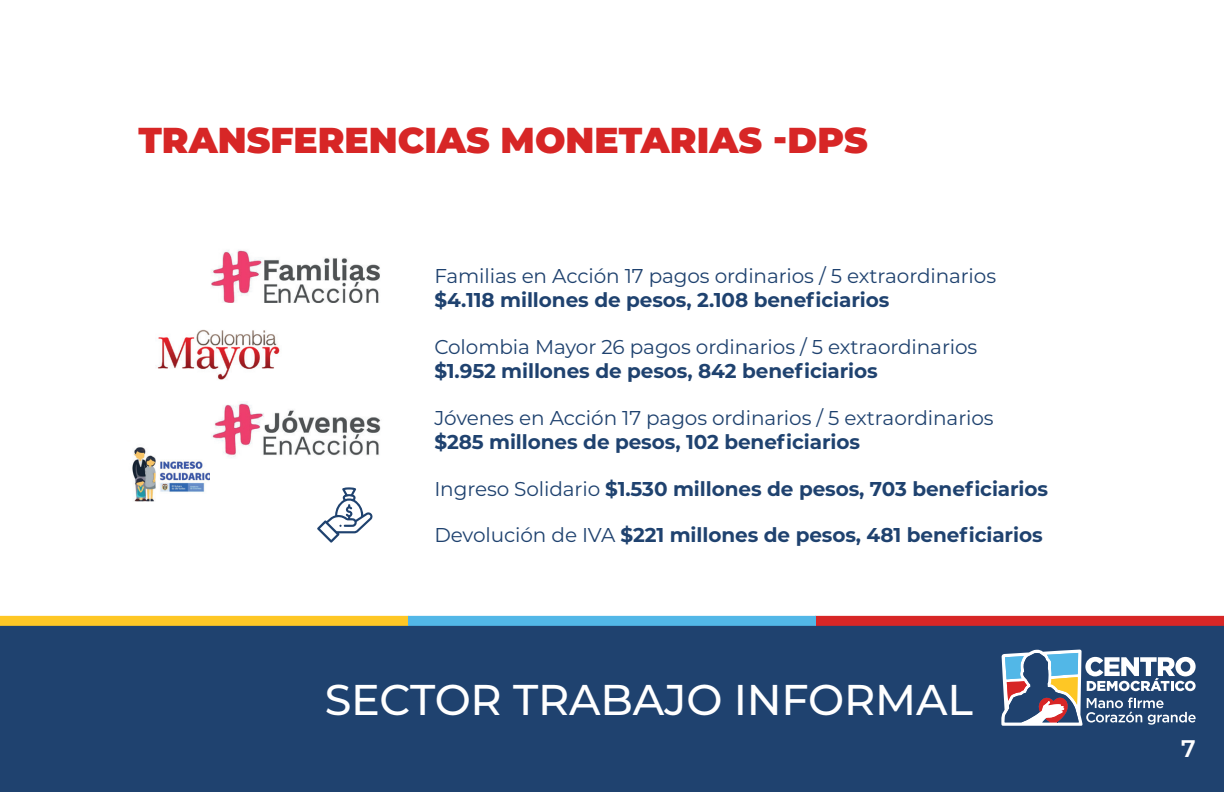
<style>
.page{position:relative;width:1224px;height:792px;background:#fff}
.page>*{position:absolute;margin:0;border:0;box-sizing:border-box;transform-origin:0 0}
.t1{font:500 43px "Montserrat";letter-spacing:-.005em;color:#fff}
.t2{font:900 36px "Montserrat";color:#d72626}
.t3{font:600 24px "Montserrat Alternates";color:#fff}
.t4{font:700 20px "Montserrat";letter-spacing:-.005em;color:#1f426f}
.t5{font:20px "Montserrat";letter-spacing:-.005em;color:#1f426f}
.s1{font-weight:400}
</style>
<div class="page">
<img style="left:211px;top:250px;width:169px;height:53px">
<img style="left:157px;top:329px;width:123px;height:51px">
<img style="left:212px;top:403px;width:169px;height:55px">
<img style="left:132px;top:447px;width:77px;height:55px">
<svg style="left:317px;top:487px;width:56px;height:56px"></svg>
<div style="left:0;top:621px;width:1224px;height:171px;background:#1f426f"></div>
<svg style="left:1001px;top:650px;width:195px;height:76px"></svg>
<div style="left:815px;top:616px;width:409px;height:10px;background:#d72626"></div>
<div style="left:0;top:616px;width:409px;height:10px;background:#fec725"></div>
<div style="left:408px;top:616px;width:408px;height:10px;background:#52b7e7"></div>
<h2 class="t2" style="left:138px;top:113px;width:731px">TRANSFERENCIAS MONETARIAS -DPS</h2>
<p class="t5" style="left:434px;top:263px;width:563px">Familias en Acción 17 pagos ordinarios / 5 extraordinarios</p>
<p class="t4" style="left:434px;top:286px;width:457px">$4.118 millones de pesos, 2.108 beneficiarios</p>
<p class="t5" style="left:434px;top:333px;width:544px">Colombia Mayor 26 pagos ordinarios / 5 extraordinarios</p>
<p class="t4" style="left:434px;top:357px;width:445px">$1.952 millones de pesos, 842 beneficiarios</p>
<p class="t5" style="left:434px;top:404px;width:561px">Jóvenes en Acción 17 pagos ordinarios / 5 extraordinarios</p>
<p class="t4" style="left:434px;top:427px;width:427px">$285 millones de pesos, 102 beneficiarios</p>
<p class="t4" style="left:434px;top:474px;width:615px"><span class="s1">Ingreso Solidario</span> $1.530 millones de pesos, 703 beneficiarios</p>
<p class="t4" style="left:434px;top:521px;width:610px"><span class="s1">Devolución de IVA</span> $221 millones de pesos, 481 beneficiarios</p>
<h1 class="t1" style="left:325px;top:670px;width:650px">SECTOR TRABAJO INFORMAL</h1>
<p class="t3" style="left:1181px;top:732px;width:16px">7</p>
</div>
